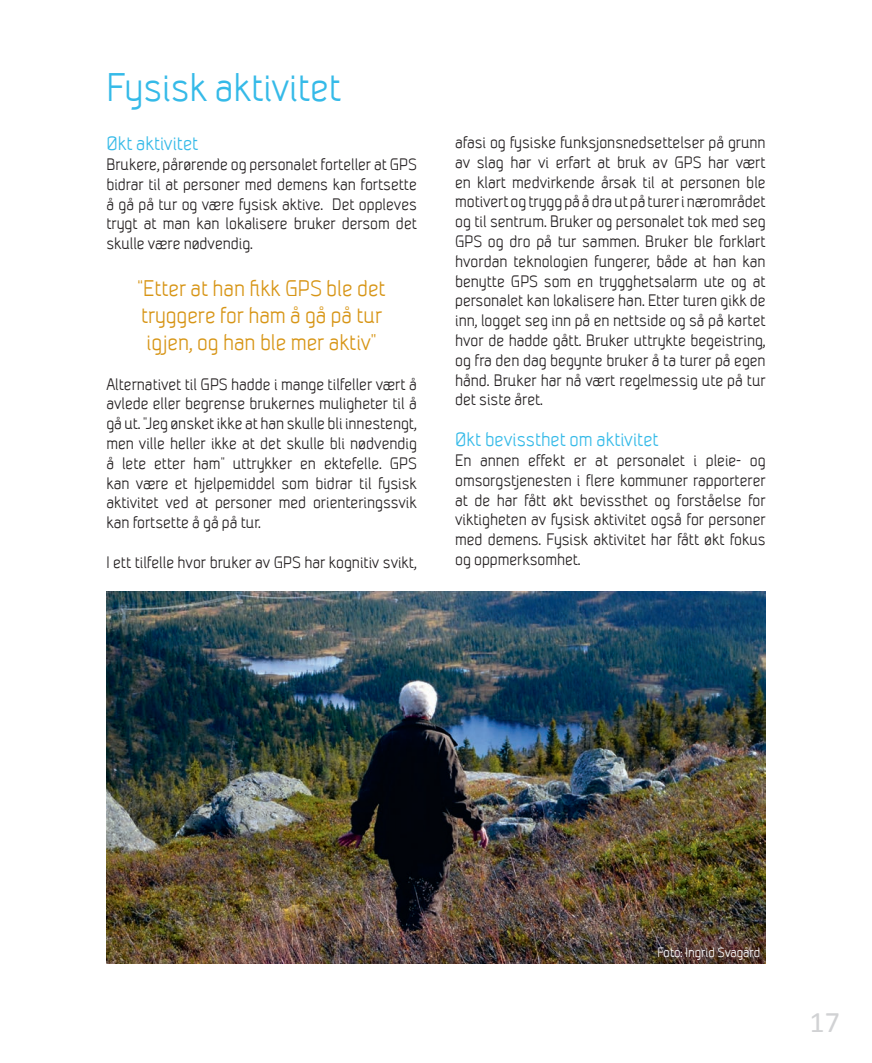
<style>
.page{position:relative;width:872px;height:1063px;background:#fff}
.page>*{position:absolute;margin:0;border:0;box-sizing:border-box;transform-origin:0 0}
.t1{font:39.75px "SINTEF";color:#35bae8}
.t2{font:30px "Calibri";color:#d1d2d4}
.t3{font:22.5px/27px "SINTEF";color:#d79516}
.t4{font:19.5px "SINTEF";color:#35bae8}
.t5{font:16.5px/19.8px "SINTEF";color:#231f20;text-align:justify}
.t6{font:13.5px "SINTEF";color:#fff}
</style>
<div class="page">
<img style="left:106px;top:591px;width:659px;height:372px">
<h1 class="t1" style="left:106px;top:65px;width:236px">Fysisk aktivitet</h1>
<p class="t4" style="left:106px;top:132px;width:93px">Økt aktivitet</p>
<p class="t5" style="left:106px;top:154px;width:312px">Brukere, pårørende og personalet forteller at GPS bidrar til at personer med demens kan fortsette å gå på tur og være fysisk aktive. Det oppleves trygt at man kan lokalisere bruker dersom det skulle være nødvendig.</p>
<h3 class="t3" style="left:138px;top:275px;width:249px">“Etter at han fikk GPS ble det tryggere for ham å gå på tur igjen, og han ble mer aktiv”</h3>
<p class="t5" style="left:106px;top:374px;width:312px">Alternativet til GPS hadde i mange tilfeller vært å avlede eller begrense brukernes muligheter til å gå ut. ”Jeg ønsket ikke at han skulle bli innestengt, men ville heller ikke at det skulle bli nødvendig å lete etter ham” uttrykker en ektefelle. GPS kan være et hjelpemiddel som bidrar til fysisk aktivitet ved at personer med orienteringssvik kan fortsette å gå på tur.</p>
<p class="t5" style="left:106px;top:552px;width:312px">I ett tilfelle hvor bruker av GPS har kognitiv svikt,</p>
<p class="t5" style="left:455px;top:132px;width:312px">afasi og fysiske funksjonsnedsettelser på grunn av slag har vi erfart at bruk av GPS har vært en klart medvirkende årsak til at personen ble motivert og trygg på å dra ut på turer i nærområdet og til sentrum. Bruker og personalet tok med seg GPS og dro på tur sammen. Bruker ble forklart hvordan teknologien fungerer, både at han kan benytte GPS som en trygghetsalarm ute og at personalet kan lokalisere han. Etter turen gikk de inn, logget seg inn på en nettside og så på kartet hvor de hadde gått. Bruker uttrykte begeistring, og fra den dag begynte bruker å ta turer på egen hånd. Bruker har nå vært regelmessig ute på tur det siste året.</p>
<p class="t4" style="left:455px;top:428px;width:205px">Økt bevissthet om aktivitet</p>
<p class="t5" style="left:455px;top:450px;width:312px">En annen effekt er at personalet i pleie- og omsorgstjenesten i flere kommuner rapporterer at de har fått økt bevissthet og forståelse for viktigheten av fysisk aktivitet også for personer med demens. Fysisk aktivitet har fått økt fokus og oppmerksomhet.</p>
<p class="t6" style="left:657px;top:944px;width:104px">Foto: Ingrid Svagård</p>
<h2 class="t2" style="left:809px;top:1003px;width:32px">17</h2>
</div>
